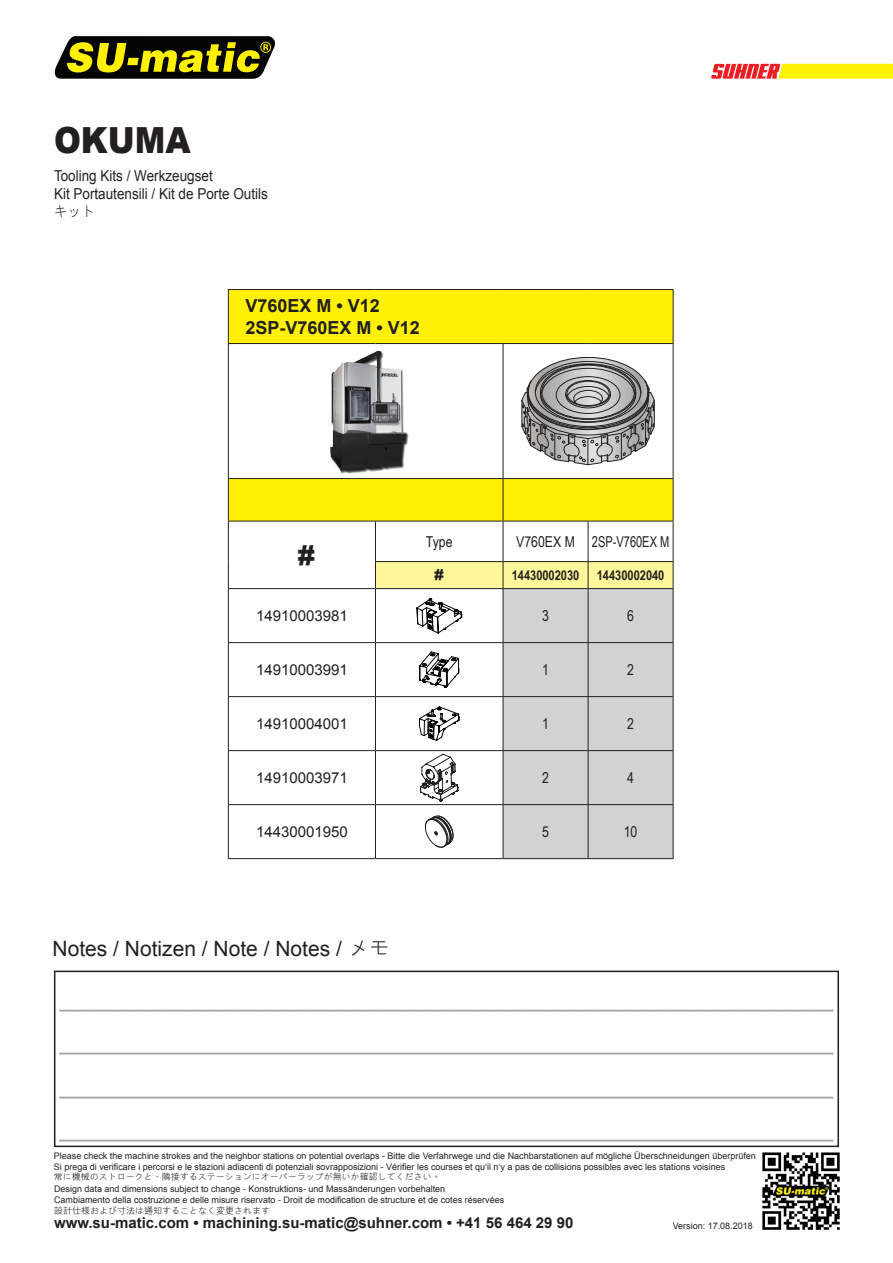
<style>
.page{position:relative;width:893px;height:1263px;background:#fff}
.page>*{position:absolute;margin:0;border:0;box-sizing:border-box;transform-origin:0 0}
.t1{font:36px/43.2px "Minion Pro";color:#a4a5a9;text-align:justify}
.t2{font:900 36px "Arial";color:#231f20;scale:.9 1}
.t3{font:900 27px "Arial";color:#231f20}
.t4{font:21px "Arial";color:#231f20}
.t5{font:700 18px "Arial";color:#231f20}
.t6{font:700 15px "Arial";color:#231f20}
.t7{font:15px "Arial";color:#231f20;scale:.9 1}
.t8{font:15px "Arial";color:#231f20}
.t9{font:15px "Arial Narrow";color:#231f20}
.t10{font:15px "Arial Narrow";color:#231f20;scale:.9 1}
.t11{font:15px "Microsoft Jheng Hei UI Regular";color:#231f20;scale:.9 1}
.t12{font:900 15px "Arial";color:#231f20}
.t13{font:700 13.5px "Arial Narrow";color:#231f20}
.t14{font:9px "Arial";color:#231f20}
.t15{font:9px "Microsoft Jheng Hei UI Regular";color:#231f20}
.s1{font-family:"Microsoft Jheng Hei UI Regular"}
</style>
<div class="page">
<div style="left:54px;top:971px;width:785px;height:176px;border:2px solid #231f20"></div>
<img style="left:762px;top:1152px;width:78px;height:78px">
<svg style="left:711px;top:63px;width:182px;height:16px;background:#fabc33"></svg>
<svg style="left:54px;top:36px;width:221px;height:43px;background:#615d14"></svg>
<svg style="left:229px;top:290px;width:444px;height:231px;fill:#fff101"></svg>
<div style="left:504px;top:589px;width:169px;height:269px;background:#d1d2d4"></div>
<hr style="left:503px;top:521px;width:1px;height:40px;background:#231f20">
<hr style="left:588px;top:521px;width:1px;height:40px;background:#231f20">
<hr style="left:673px;top:521px;width:1px;height:40px;background:#231f20">
<hr style="left:375px;top:589px;width:1px;height:53px;background:#231f20">
<hr style="left:503px;top:589px;width:1px;height:53px;background:#231f20">
<hr style="left:588px;top:589px;width:1px;height:53px;background:#231f20">
<hr style="left:673px;top:589px;width:1px;height:53px;background:#231f20">
<hr style="left:375px;top:643px;width:1px;height:53px;background:#231f20">
<hr style="left:503px;top:643px;width:1px;height:53px;background:#231f20">
<hr style="left:588px;top:643px;width:1px;height:53px;background:#231f20">
<hr style="left:673px;top:643px;width:1px;height:53px;background:#231f20">
<hr style="left:375px;top:697px;width:1px;height:53px;background:#231f20">
<hr style="left:503px;top:697px;width:1px;height:53px;background:#231f20">
<hr style="left:588px;top:697px;width:1px;height:53px;background:#231f20">
<hr style="left:673px;top:697px;width:1px;height:53px;background:#231f20">
<hr style="left:375px;top:751px;width:1px;height:53px;background:#231f20">
<hr style="left:503px;top:751px;width:1px;height:53px;background:#231f20">
<hr style="left:588px;top:751px;width:1px;height:53px;background:#231f20">
<hr style="left:673px;top:751px;width:1px;height:53px;background:#231f20">
<hr style="left:375px;top:805px;width:1px;height:53px;background:#231f20">
<hr style="left:503px;top:805px;width:1px;height:53px;background:#231f20">
<hr style="left:588px;top:805px;width:1px;height:53px;background:#231f20">
<hr style="left:673px;top:805px;width:1px;height:53px;background:#231f20">
<hr style="left:228px;top:588px;width:147px;height:1px;background:#231f20">
<hr style="left:228px;top:642px;width:147px;height:1px;background:#231f20">
<hr style="left:375px;top:642px;width:128px;height:1px;background:#231f20">
<hr style="left:503px;top:642px;width:85px;height:1px;background:#231f20">
<hr style="left:588px;top:642px;width:85px;height:1px;background:#231f20">
<hr style="left:228px;top:696px;width:147px;height:1px;background:#231f20">
<hr style="left:375px;top:696px;width:128px;height:1px;background:#231f20">
<hr style="left:503px;top:696px;width:85px;height:1px;background:#231f20">
<hr style="left:588px;top:696px;width:85px;height:1px;background:#231f20">
<hr style="left:228px;top:750px;width:147px;height:1px;background:#231f20">
<hr style="left:375px;top:750px;width:128px;height:1px;background:#231f20">
<hr style="left:503px;top:750px;width:85px;height:1px;background:#231f20">
<hr style="left:588px;top:750px;width:85px;height:1px;background:#231f20">
<hr style="left:228px;top:804px;width:147px;height:1px;background:#231f20">
<hr style="left:375px;top:804px;width:128px;height:1px;background:#231f20">
<hr style="left:503px;top:804px;width:85px;height:1px;background:#231f20">
<hr style="left:588px;top:804px;width:85px;height:1px;background:#231f20">
<hr style="left:228px;top:858px;width:147px;height:1px;background:#231f20">
<hr style="left:375px;top:858px;width:128px;height:1px;background:#231f20">
<hr style="left:503px;top:858px;width:85px;height:1px;background:#231f20">
<hr style="left:588px;top:858px;width:85px;height:1px;background:#231f20">
<hr style="left:375px;top:521px;width:1px;height:40px;background:#231f20">
<hr style="left:375px;top:561px;width:128px;height:1px;background:#231f20">
<hr style="left:503px;top:561px;width:85px;height:1px;background:#231f20">
<hr style="left:588px;top:561px;width:85px;height:1px;background:#231f20">
<svg style="left:375px;top:562px;width:299px;height:27px;background:#f8f096"></svg>
<hr style="left:503px;top:588px;width:85px;height:1px;background:#231f20">
<hr style="left:588px;top:588px;width:85px;height:1px;background:#231f20">
<hr style="left:503px;top:479px;width:1px;height:42px;background:#231f20">
<hr style="left:673px;top:479px;width:1px;height:42px;background:#231f20">
<hr style="left:228px;top:521px;width:147px;height:1px;background:#231f20">
<hr style="left:375px;top:521px;width:128px;height:1px;background:#231f20">
<hr style="left:503px;top:521px;width:85px;height:1px;background:#231f20">
<hr style="left:588px;top:521px;width:85px;height:1px;background:#231f20">
<hr style="left:228px;top:479px;width:1px;height:42px;background:#231f20">
<hr style="left:228px;top:521px;width:1px;height:41px;background:#231f20">
<svg style="left:228px;top:562px;width:1px;height:26px"></svg>
<hr style="left:228px;top:589px;width:1px;height:53px;background:#231f20">
<hr style="left:228px;top:643px;width:1px;height:53px;background:#231f20">
<hr style="left:228px;top:697px;width:1px;height:53px;background:#231f20">
<hr style="left:228px;top:751px;width:1px;height:53px;background:#231f20">
<hr style="left:228px;top:805px;width:1px;height:53px;background:#231f20">
<hr style="left:228px;top:344px;width:1px;height:134px;background:#231f20">
<hr style="left:503px;top:344px;width:1px;height:134px;background:#231f20">
<hr style="left:673px;top:344px;width:1px;height:134px;background:#231f20">
<hr style="left:228px;top:478px;width:147px;height:1px;background:#231f20">
<hr style="left:375px;top:478px;width:128px;height:1px;background:#231f20">
<hr style="left:503px;top:478px;width:85px;height:1px;background:#231f20">
<hr style="left:588px;top:478px;width:85px;height:1px;background:#231f20">
<hr style="left:228px;top:289px;width:147px;height:1px;background:#231f20">
<hr style="left:228px;top:290px;width:1px;height:53px;background:#231f20">
<hr style="left:375px;top:289px;width:128px;height:1px;background:#231f20">
<hr style="left:503px;top:289px;width:85px;height:1px;background:#231f20">
<hr style="left:588px;top:289px;width:85px;height:1px;background:#231f20">
<hr style="left:673px;top:290px;width:1px;height:53px;background:#231f20">
<hr style="left:228px;top:343px;width:147px;height:1px;background:#231f20">
<hr style="left:375px;top:343px;width:128px;height:1px;background:#231f20">
<hr style="left:503px;top:343px;width:85px;height:1px;background:#231f20">
<hr style="left:588px;top:343px;width:85px;height:1px;background:#231f20">
<img style="left:315px;top:348px;width:101px;height:126px">
<svg style="left:521px;top:357px;width:134px;height:108px"></svg>
<svg style="left:417px;top:598px;width:45px;height:35px"></svg>
<svg style="left:419px;top:652px;width:40px;height:35px"></svg>
<svg style="left:419px;top:706px;width:41px;height:35px"></svg>
<svg style="left:420px;top:754px;width:39px;height:47px"></svg>
<svg style="left:425px;top:816px;width:28px;height:31px"></svg>
<p class="t2" style="left:54px;top:114px;width:153px">OKUMA</p>
<p class="t7" style="left:54px;top:166px;width:178px">Tooling Kits / Werkzeugset</p>
<p class="t7" style="left:54px;top:184px;width:239px">Kit Portautensili / Kit de Porte Outils</p>
<p class="t11" style="left:54px;top:202px;width:46px">キット</p>
<p class="t5" style="left:245px;top:294px;width:136px">V760EX M • V12</p>
<p class="t5" style="left:245px;top:316px;width:176px">2SP-V760EX M • V12</p>
<p class="t3" style="left:297px;top:535px;width:19px">#</p>
<p class="t9" style="left:426px;top:530px;width:28px">Type</p>
<p class="t9" style="left:516px;top:530px;width:60px">V760EX M</p>
<p class="t10" style="left:592px;top:530px;width:88px">2SP-V760EX M</p>
<p class="t12" style="left:434px;top:564px;width:11px">#</p>
<p class="t13" style="left:512px;top:565px;width:69px">14430002030</p>
<p class="t13" style="left:597px;top:565px;width:69px">14430002040</p>
<p class="t8" style="left:256px;top:606px;width:93px">14910003981</p>
<p class="t9" style="left:542px;top:605px;width:8px">3</p>
<p class="t9" style="left:627px;top:605px;width:8px">6</p>
<p class="t8" style="left:256px;top:660px;width:93px">14910003991</p>
<p class="t9" style="left:542px;top:659px;width:8px">1</p>
<p class="t9" style="left:627px;top:659px;width:8px">2</p>
<p class="t8" style="left:256px;top:714px;width:93px">14910004001</p>
<p class="t9" style="left:542px;top:713px;width:8px">1</p>
<p class="t9" style="left:627px;top:713px;width:8px">2</p>
<p class="t8" style="left:256px;top:768px;width:93px">14910003971</p>
<p class="t9" style="left:542px;top:767px;width:8px">2</p>
<p class="t9" style="left:627px;top:767px;width:8px">4</p>
<p class="t8" style="left:256px;top:822px;width:93px">14430001950</p>
<p class="t9" style="left:542px;top:821px;width:8px">5</p>
<p class="t9" style="left:624px;top:821px;width:15px">10</p>
<p class="t4" style="left:53px;top:934px;width:339px">Notes / Notizen / Note / Notes / <span class="s1">メモ</span></p>
<p class="t1" style="left:59px;top:974px;width:776px">___________________________________________ ___________________________________________ ___________________________________________ ___________________________________________</p>
<p class="t14" style="left:54px;top:1150px;width:703px">Please check the machine strokes and the neighbor stations on potential overlaps - Bitte die Verfahrwege und die Nachbarstationen auf mögliche Überschneidungen überprüfen</p>
<p class="t14" style="left:54px;top:1160px;width:673px">Si prega di verificare i percorsi e le stazioni adiacenti di potenziali sovrapposizioni - Vérifier les courses et qu‘il n‘y a pas de collisions possibles avec les stations voisines</p>
<p class="t15" style="left:54px;top:1171px;width:389px">常に機械のストロークと、隣接するステーションにオーバーラップが無いか確認してください。</p>
<p class="t14" style="left:54px;top:1183px;width:393px">Design data and dimensions subject to change - Konstruktions- und Massänderungen vorbehalten</p>
<p class="t14" style="left:54px;top:1194px;width:452px">Cambiamento della costruzione e delle misure riservato - Droit de modification de structure et de cotes réservées</p>
<p class="t15" style="left:54px;top:1204px;width:217px">設計仕様および寸法は通知することなく変更されます</p>
<p class="t6" style="left:54px;top:1212px;width:521px">www.su-matic.com • machining.su-matic@suhner.com • +41 56 464 29 90</p>
<p class="t14" style="left:673px;top:1220px;width:82px">Version: 17.08.2018</p>
</div>
